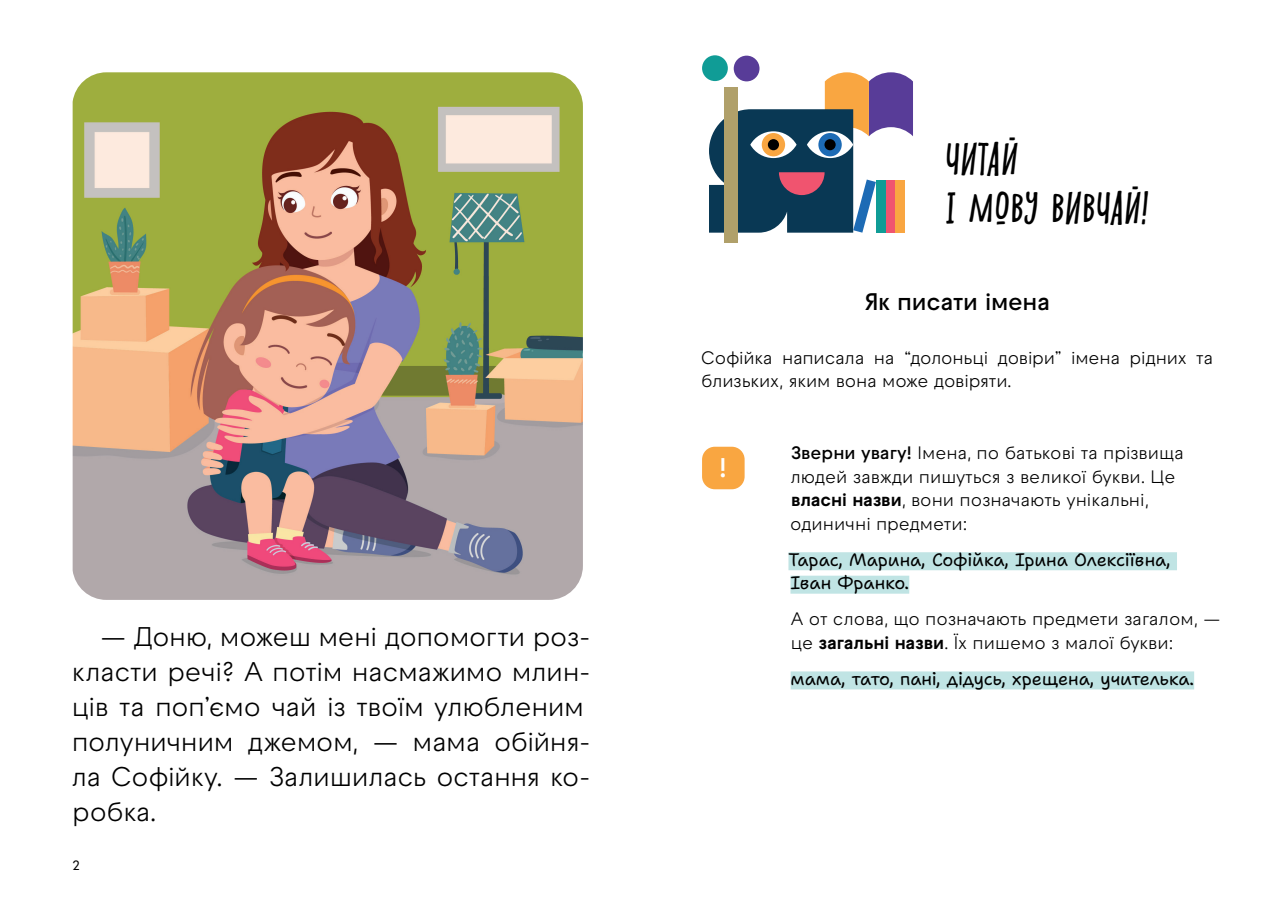
<style>
.page{position:relative;width:1285px;height:919px;background:#fff}
.page>*{position:absolute;margin:0;border:0;box-sizing:border-box;transform-origin:0 0}
.t1{font:italic 39px/48.8px "Shnobel";letter-spacing:-.02em;color:#000}
.t2{font:27px/35.1px "Raptor V3 Premium";letter-spacing:-.015em;color:#000}
.t3{font:600 27px "Raptor V3 Premium";color:#fff}
.t4{font:600 24px "Raptor V3 Premium";letter-spacing:-.01em;color:#000}
.t5{font:18px/23.4px "Raptor V3 Premium";letter-spacing:-.01em;color:#000}
.t6{font:18px/23.4px "Shantell Sans";letter-spacing:-.005em;color:#000}
.t7{font:500 13.5px "Raptor V3 Premium";color:#000}
.s1{font-weight:600}
.s2{font-weight:700}
</style>
<div class="page">
<img style="left:73px;top:72px;width:510px;height:528px">
<div style="left:788px;top:552px;width:388px;height:18px;background:#c0e4e4"></div>
<div style="left:790px;top:575px;width:119px;height:18px;background:#c0e4e4"></div>
<div style="left:790px;top:671px;width:403px;height:18px;background:#c0e4e4"></div>
<div style="left:724px;top:87px;width:13px;height:155px;background:#b0a06a"></div>
<div style="left:702px;top:55px;width:25px;height:26px;background:#109c96;border-radius:50%"></div>
<div style="left:733px;top:56px;width:26px;height:25px;background:#583c98;border-radius:50%"></div>
<svg style="left:709px;top:72px;width:203px;height:161px"></svg>
<div style="left:894px;top:180px;width:10px;height:53px;background:#f9a641"></div>
<div style="left:702px;top:446px;width:42px;height:43px;background:#f9a641;border-radius:13px"></div>
<h2 class="t2" style="left:71px;top:618px;width:520px;text-indent:29px">— Доню, можеш мені допомогти роз&shy;класти речі? А потім насмажимо млин&shy;ців та поп’ємо чай із твоїм улюбленим полуничним джемом, — мама обійня&shy;ла Софійку. — Залишилась остання ко&shy;робка.</h2>
<p class="t7" style="left:72px;top:856px;width:9px">2</p>
<h1 class="t1" style="left:944px;top:134px;width:204px">ЧИТАЙ<br>І МОВУ ВИВЧАЙ!</h1>
<h3 class="t4" style="left:864px;top:284px;width:187px">Як писати імена</h3>
<p class="t5" style="left:701px;top:345px;width:513px">Софійка написала на “долоньці довіри” імена рідних та близьких, яким вона може довіряти.</p>
<h2 class="t3" style="left:718px;top:448px;width:10px">!</h2>
<p class="t5" style="left:790px;top:441px;width:395px"><span class="s1">Зверни увагу!</span> Імена, по батькові та прізвища людей завжди пишуться з великої букви. Це <span class="s2">власні назви</span>, вони позначають унікальні, одиничні предмети:</p>
<p class="t6" style="left:788px;top:548px;width:384px">Тарас, Марина, Софійка, Ірина Олексіївна,<br>Іван Франко.</p>
<p class="t5" style="left:790px;top:607px;width:431px">А от слова, що позначають предмети загалом, — це <span class="s2">загальні назви</span>. Їх пишемо з малої букви:</p>
<p class="t6" style="left:790px;top:667px;width:405px">мама, тато, пані, дідусь, хрещена, учителька.</p>
</div>
